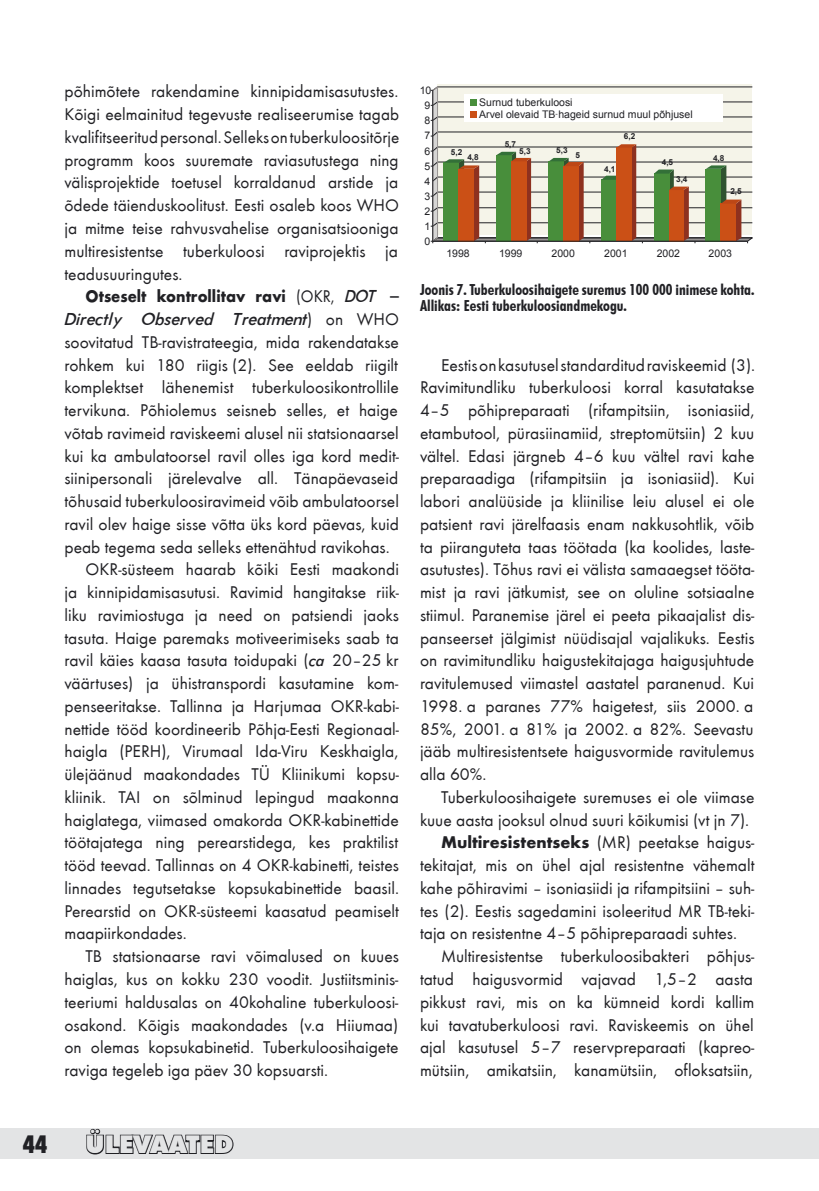
<style>
.page{position:relative;width:819px;height:1191px;background:#fff}
.page>*{position:absolute;margin:0;border:0;box-sizing:border-box;transform-origin:0 0}
.t1{font:900 24.5px "Futura BT";color:#e3e4e5}
.t2{font:900 condensed 24.5px "Futura BT";color:#212125}
.Pohitext{font:italic 19.25px "Futura";color:#212125}
.Pohitext-2{font:17.5px/22.8px "Futura T";color:#212125;text-align:justify}
.Pohitext-3{font:700 17.5px "Futura T";color:#212125;scale:.92 1}
.joonise_text{font:700 condensed 15.22px/15.2px "Futura BT";color:#212125}
.t3{font:10.5px/11.5px "Arial";color:#212125}
.t4{font:700 8.22px "Arial";color:#212125}
.Pohitext-4{font:7px "Arial";color:#212125}
.s1{font-weight:400}
.s2{font-family:"Futura";font-weight:400;font-style:italic;font-size:19.25px}
.s3{font-family:"Futura T";font-style:normal;font-size:17.5px}
.s4{font-family:"Futura";font-style:italic}
.s5{font-weight:700}
</style>
<div class="page">
<div style="left:0;top:1129px;width:819px;height:30px;background:#e3e4e5"></div>
<svg style="left:430px;top:87px;width:323px;height:156px;background:#bfb395"></svg>
<div style="left:464px;top:94px;width:259px;height:28px;background:#fff"></div>
<div style="left:469px;top:99px;width:7px;height:7px;background:#488e3b"></div>
<div style="left:469px;top:111px;width:7px;height:7px;background:#cb5016"></div>
<svg style="left:85px;top:1128px;width:149px;height:27px"></svg>
<p class="Pohitext-2" style="left:64px;top:80px;width:336px">põhimõtete rakendamine kinnipidamisasutustes.<br>Kõigi eelmainitud tegevuste realiseerumise tagab kvalifitseeritud personal. Selleks on tuberkuloositõrje programm koos suuremate raviasutustega ning välisprojektide toetusel korraldanud arstide ja õdede täienduskoolitust. Eesti osaleb koos WHO ja mitme teise rahvusvahelise organisatsiooniga multiresistentse tuberkuloosi raviprojektis ja teadusuuringutes.</p>
<p class="Pohitext-3" style="left:85px;top:286px;width:342px">Otseselt kontrollitav ravi <span class="s1">(OKR,</span> <span class="s2">DOT</span> <sup>_</sup></p>
<p class="Pohitext" style="left:64px;top:310px;width:336px">Directly Observed Treatment<span class="s3">) on WHO</span></p>
<p class="Pohitext-2" style="left:64px;top:331px;width:336px">soovitatud TB-ravistrateegia, mida rakendatakse rohkem kui 180 riigis (2). See eeldab riigilt komplektset lähenemist tuberkuloosikontrollile tervikuna. Põhiolemus seisneb selles, et haige võtab ravimeid raviskeemi alusel nii statsionaarsel kui ka ambulatoorsel ravil olles iga kord medit&shy;siinipersonali järelevalve all. Tänapäevaseid tõhusaid tuberkuloosiravimeid võib ambulatoorsel ravil olev haige sisse võtta üks kord päevas, kuid peab tegema seda selleks ettenähtud ravikohas.</p>
<p class="Pohitext-2" style="left:64px;top:558px;width:336px;text-indent:21px">OKR-süsteem haarab kõiki Eesti maakondi ja kinnipidamisasutusi. Ravimid hangitakse riik&shy;liku ravimiostuga ja need on patsiendi jaoks tasuta. Haige paremaks motiveerimiseks saab ta ravil käies kaasa tasuta toidupaki (<span class="s4">ca</span> 20–25 kr väärtuses) ja ühistranspordi kasutamine kom&shy;penseeritakse. Tallinna ja Harjumaa OKR-kabi&shy;nettide tööd koordineerib Põhja-Eesti Regionaal&shy;haigla (PERH), Virumaal Ida-Viru Keskhaigla, ülejäänud maakondades TÜ Kliinikumi kopsu&shy;kliinik. TAI on sõlminud lepingud maakonna haiglatega, viimased omakorda OKR-kabinettide töötajatega ning perearstidega, kes praktilist tööd teevad. Tallinnas on 4 OKR-kabinetti, teistes linnades tegutsetakse kopsukabinettide baasil.<br>Perearstid on OKR-süsteemi kaasatud peamiselt maapiirkondades.</p>
<p class="Pohitext-2" style="left:64px;top:945px;width:336px;text-indent:21px">TB statsionaarse ravi võimalused on kuues haiglas, kus on kokku 230 voodit. Justiitsminis&shy;teeriumi haldusalas on 40kohaline tuberkuloosi&shy;osakond. Kõigis maakondades (v.a Hiiumaa) on olemas kopsukabinetid. Tuberkuloosihaigete raviga tegeleb iga päev 30 kopsuarsti.</p>
<h1 class="t2" style="left:23px;top:1128px;width:26px">44</h1>
<p class="t1" style="left:86px;top:1129px;width:149px">ÜLEVAATED</p>
<p class="t3" style="left:420px;top:84px;width:13px">10</p>
<p class="t3" style="left:424px;top:99px;width:7px">9</p>
<p class="t3" style="left:424px;top:114px;width:7px">8</p>
<p class="t3" style="left:424px;top:130px;width:7px">7</p>
<p class="t3" style="left:424px;top:145px;width:7px">6</p>
<p class="t3" style="left:424px;top:160px;width:7px">5</p>
<p class="t3" style="left:424px;top:175px;width:7px">4</p>
<p class="t3" style="left:424px;top:190px;width:7px">3</p>
<p class="t3" style="left:424px;top:205px;width:7px">2</p>
<p class="t3" style="left:424px;top:220px;width:7px">1</p>
<p class="t3" style="left:424px;top:235px;width:7px">0</p>
<p class="t3" style="left:479px;top:97px;width:215px">Surnud tuberkuloosi<br>Arvel olevaid TB hageid surnud muul põhjusel</p>
<p class="Pohitext-4" style="left:555px;top:109px;width:4px">-</p>
<p class="t4" style="left:451px;top:147px;width:13px">5,2</p>
<p class="t4" style="left:467px;top:152px;width:13px">4,8</p>
<p class="t4" style="left:504px;top:139px;width:13px">5,7</p>
<p class="t4" style="left:519px;top:145px;width:13px">5,3</p>
<p class="t4" style="left:556px;top:145px;width:13px">5,3</p>
<p class="t4" style="left:575px;top:150px;width:6px">5</p>
<p class="t4" style="left:624px;top:131px;width:13px">6,2</p>
<p class="t4" style="left:604px;top:164px;width:13px">4,1</p>
<p class="t4" style="left:661px;top:157px;width:13px">4,5</p>
<p class="t4" style="left:676px;top:174px;width:13px">3,4</p>
<p class="t4" style="left:713px;top:152px;width:13px">4,8</p>
<p class="t4" style="left:730px;top:186px;width:13px">2,5</p>
<p class="t3" style="left:446px;top:247px;width:25px">1998</p>
<p class="t3" style="left:499px;top:247px;width:25px">1999</p>
<p class="t3" style="left:551px;top:247px;width:25px">2000</p>
<p class="t3" style="left:604px;top:247px;width:25px">2001</p>
<p class="t3" style="left:656px;top:247px;width:25px">2002</p>
<p class="t3" style="left:708px;top:247px;width:25px">2003</p>
<p class="joonise_text" style="left:420px;top:282px;width:336px">Joonis 7. Tuberkuloosihaigete suremus 100 000 inimese kohta.<br>Allikas: Eesti tuberkuloosiandmekogu.</p>
<p class="Pohitext-2" style="left:420px;top:353px;width:336px;text-indent:21px">Eestis on kasutusel standarditud raviskeemid (3).<br>Ravimitundliku tuberkuloosi korral kasutatakse 4–5 põhipreparaati (rifampitsiin, isoniasiid, etambutool, pürasiinamiid, streptomütsiin) 2 kuu vältel. Edasi järgneb 4–6 kuu vältel ravi kahe preparaadiga (rifampitsiin ja isoniasiid). Kui labori analüüside ja kliinilise leiu alusel ei ole patsient ravi järelfaasis enam nakkusohtlik, võib ta piiranguteta taas töötada (ka koolides, laste&shy;asutustes). Tõhus ravi ei välista samaaegset tööta&shy;mist ja ravi jätkumist, see on oluline sotsiaalne stiimul. Paranemise järel ei peeta pikaajalist dis&shy;panseerset jälgimist nüüdisajal vajalikuks. Eestis on ravimitundliku haigustekitajaga haigusjuhtude ravitulemused viimastel aastatel paranenud. Kui 1998. a paranes 77% haigetest, siis 2000. a 85%, 2001. a 81% ja 2002. a 82%. Seevastu jääb multiresistentsete haigusvormide ravitulemus alla 60%.</p>
<p class="Pohitext-2" style="left:420px;top:786px;width:336px;text-indent:21px">Tuberkuloosihaigete suremuses ei ole viimase kuue aasta jooksul olnud suuri kõikumisi (vt jn 7).</p>
<p class="Pohitext-2" style="left:420px;top:831px;width:336px;text-indent:21px"><span class="s5">Multiresistentseks</span> (MR) peetakse haigus&shy;tekitajat, mis on ühel ajal resistentne vähemalt kahe põhiravimi – isoniasiidi ja rifampitsiini – suh&shy;tes (2). Eestis sagedamini isoleeritud MR TB-teki&shy;taja on resistentne 4–5 põhipreparaadi suhtes.</p>
<p class="Pohitext-2" style="left:420px;top:945px;width:336px;text-indent:21px">Multiresistentse tuberkuloosibakteri põhjus&shy;tatud haigusvormid vajavad 1,5–2 aasta pikkust ravi, mis on ka kümneid kordi kallim kui tavatuberkuloosi ravi. Raviskeemis on ühel ajal kasutusel 5–7 reservpreparaati (kapreo&shy;mütsiin, amikatsiin, kanamütsiin, ofloksatsiin,</p>
</div>
